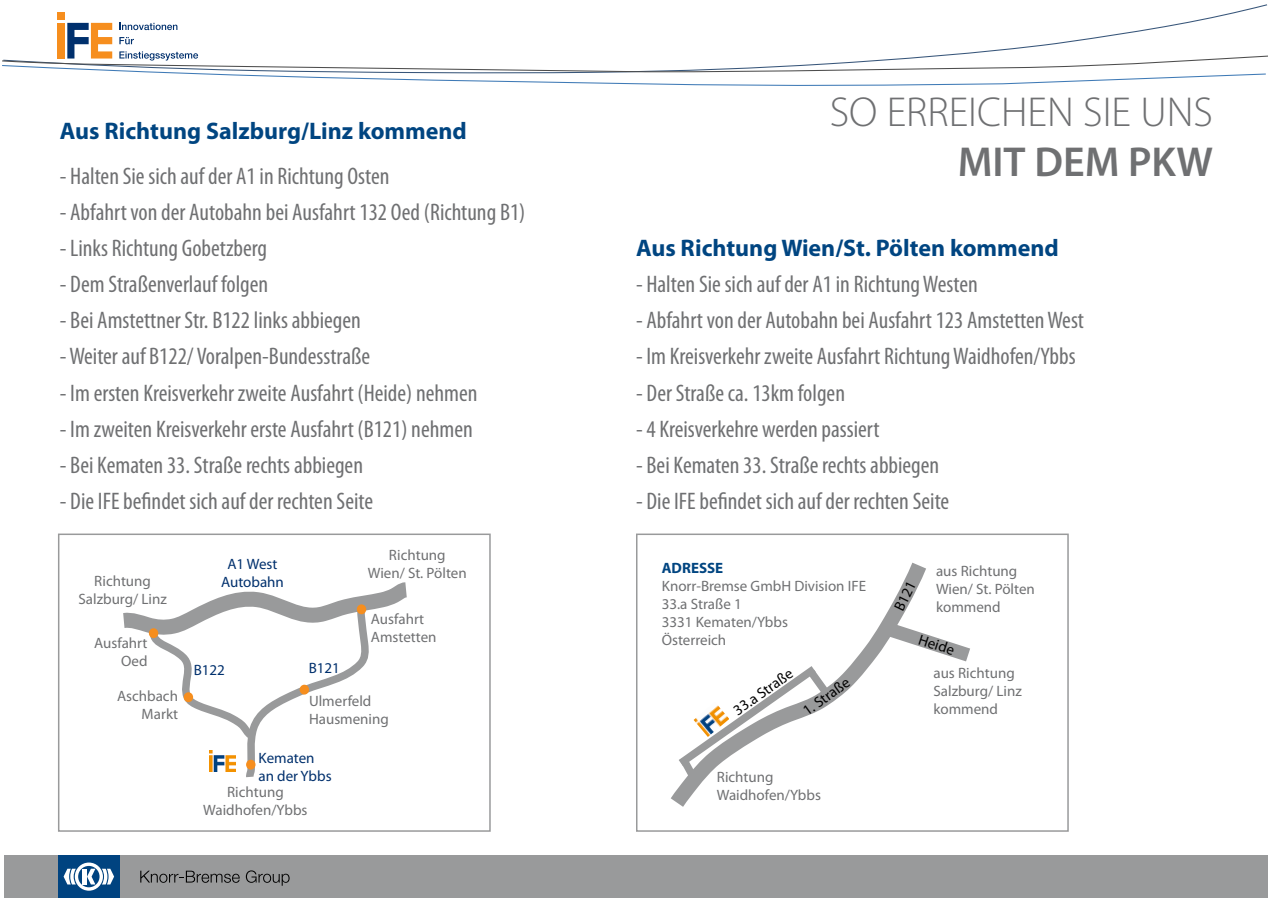
<style>
.page{position:relative;width:1272px;height:902px;background:#fff}
.page>*{position:absolute;margin:0;border:0;box-sizing:border-box;transform-origin:0 0}
.t1{font:300 42px "Myriad Pro";color:#6f7072}
.t2{font:600 42px "Myriad Pro";color:#6f7072}
.t3{font:condensed 24px "Myriad Pro";color:#6f7072}
.t4{font:700 24px "Myriad Pro";color:#004581}
.t5{font:15px/18px "Myriad Pro";color:#6f7072}
.t6{font:15px/18px "Myriad Pro";color:#00306d;text-align:center}
.t7{font:15px "Myriad Pro";color:#000}
.t8{font:700 15px "Myriad Pro";color:#004581}
</style>
<div class="page">
<svg style="left:123px;top:582px;width:284px;height:196px"></svg>
<div style="left:150px;top:629px;width:7px;height:8px;background:#f68e1e;border-radius:50%"></div>
<div style="left:149px;top:628px;width:9px;height:10px;border:2px solid #f68e1e;border-radius:50%"></div>
<div style="left:357px;top:605px;width:8px;height:8px;background:#f68e1e;border-radius:50%"></div>
<div style="left:357px;top:604px;width:9px;height:10px;border:2px solid #f68e1e;border-radius:50%"></div>
<div style="left:247px;top:760px;width:8px;height:8px;background:#f68e1e;border-radius:50%"></div>
<div style="left:246px;top:759px;width:9px;height:10px;border:2px solid #f68e1e;border-radius:50%"></div>
<div style="left:300px;top:685px;width:8px;height:8px;background:#f68e1e;border-radius:50%"></div>
<div style="left:299px;top:684px;width:10px;height:10px;border:2px solid #f68e1e;border-radius:50%"></div>
<div style="left:184px;top:693px;width:8px;height:8px;background:#f68e1e;border-radius:50%"></div>
<div style="left:184px;top:692px;width:9px;height:10px;border:2px solid #f68e1e;border-radius:50%"></div>
<img style="left:210px;top:750px;width:25px;height:21px">
<div style="left:58px;top:533px;width:432px;height:298px;border:2px solid #999a9b"></div>
<svg style="left:671px;top:562px;width:255px;height:245px"></svg>
<svg style="left:864px;top:610px;width:106px;height:62px"></svg>
<svg style="left:671px;top:658px;width:166px;height:127px"></svg>
<div style="left:636px;top:533px;width:432px;height:298px;border:2px solid #999a9b"></div>
<div style="left:4px;top:855px;width:1263px;height:42px;background:#999a9b"></div>
<svg style="left:2px;top:23px;width:1265px;height:63px"></svg>
<svg style="left:140px;top:870px;width:100px;height:12px"></svg>
<svg style="left:246px;top:870px;width:43px;height:15px"></svg>
<div style="left:58px;top:855px;width:62px;height:42px;background:#004380"></div>
<svg style="left:64px;top:862px;width:50px;height:28px"></svg>
<p class="t4" style="left:60px;top:117px;width:408px">Aus Richtung Salzburg/Linz kommend</p>
<p class="t3" style="left:60px;top:162px;width:331px">- Halten Sie sich auf der A1 in Richtung Osten</p>
<p class="t3" style="left:60px;top:198px;width:467px">- Abfahrt von der Autobahn bei Ausfahrt 132 Oed (Richtung B1)</p>
<p class="t3" style="left:60px;top:234px;width:209px">- Links Richtung Gobetzberg</p>
<p class="t3" style="left:60px;top:270px;width:210px">- Dem Straßenverlauf folgen</p>
<p class="t3" style="left:60px;top:306px;width:302px">- Bei Amstettner Str. B122 links abbiegen</p>
<p class="t3" style="left:60px;top:342px;width:312px">- Weiter auf B122/ Voralpen-Bundesstraße</p>
<p class="t3" style="left:60px;top:378px;width:419px">- Im ersten Kreisverkehr zweite Ausfahrt (Heide) nehmen</p>
<p class="t3" style="left:60px;top:414px;width:414px">- Im zweiten Kreisverkehr erste Ausfahrt (B121) nehmen</p>
<p class="t3" style="left:60px;top:450px;width:305px">- Bei Kematen 33. Straße rechts abbiegen</p>
<p class="t3" style="left:60px;top:486px;width:315px">- Die IFE befindet sich auf der rechten Seite</p>
<p class="t5" style="left:78px;top:572px;width:90px;text-align:center">Richtung<br>Salzburg/ Linz</p>
<p class="t5" style="left:94px;top:633px;width:55px;text-align:right">Ausfahrt<br>Oed</p>
<p class="t5" style="left:117px;top:686px;width:62px;text-align:right">Aschbach<br>Markt</p>
<p class="t6" style="left:221px;top:554px;width:64px">A1 West<br>Autobahn</p>
<p class="t6" style="left:194px;top:660px;width:33px">B122</p>
<p class="t6" style="left:309px;top:659px;width:33px">B121</p>
<p class="t5" style="left:368px;top:545px;width:100px;text-align:center">Richtung<br>Wien/ St. Pölten</p>
<p class="t5" style="left:371px;top:609px;width:67px">Ausfahrt<br>Amstetten</p>
<p class="t5" style="left:309px;top:691px;width:81px">Ulmerfeld<br>Hausmening</p>
<p class="t6" style="left:258px;top:748px;width:75px;text-align:left">Kematen an der Ybbs</p>
<p class="t5" style="left:203px;top:783px;width:106px;text-align:center">Richtung<br>Waidhofen/Ybbs</p>
<h1 class="t1" style="left:829px;top:89px;width:384px">SO ERREICHEN SIE UNS</h1>
<h1 class="t2" style="left:957px;top:135px;width:257px">MIT DEM PKW</h1>
<p class="t4" style="left:636px;top:235px;width:424px">Aus Richtung Wien/St. Pölten kommend</p>
<p class="t3" style="left:636px;top:270px;width:343px">- Halten Sie sich auf der A1 in Richtung Westen</p>
<p class="t3" style="left:636px;top:306px;width:449px">- Abfahrt von der Autobahn bei Ausfahrt 123 Amstetten West</p>
<p class="t3" style="left:636px;top:342px;width:441px">- Im Kreisverkehr zweite Ausfahrt Richtung Waidhofen/Ybbs</p>
<p class="t3" style="left:636px;top:378px;width:210px">- Der Straße ca. 13km folgen</p>
<p class="t3" style="left:636px;top:414px;width:245px">- 4 Kreisverkehre werden passiert</p>
<p class="t3" style="left:636px;top:450px;width:305px">- Bei Kematen 33. Straße rechts abbiegen</p>
<p class="t3" style="left:636px;top:486px;width:315px">- Die IFE befindet sich auf der rechten Seite</p>
<p class="t8" style="left:661px;top:559px;width:63px">ADRESSE</p>
<p class="t5" style="left:661px;top:576px;width:206px">Knorr-Bremse GmbH Division IFE<br>33.a Straße 1<br>3331 Kematen/Ybbs<br>Österreich</p>
<p class="t7" style="left:729px;top:704px;width:70px;rotate:-35deg">33.a Straße</p>
<p class="t7" style="left:799px;top:704px;width:56px;rotate:-36deg">1. Straße</p>
<p class="t5" style="left:716px;top:768px;width:106px">Richtung<br>Waidhofen/Ybbs</p>
<p class="t5" style="left:936px;top:561px;width:100px">aus Richtung<br>Wien/ St. Pölten kommend</p>
<p class="t7" style="left:921px;top:630px;width:38px;rotate:18deg">Heide</p>
<p class="t7" style="left:890px;top:605px;width:33px;rotate:-64deg">B121</p>
<p class="t5" style="left:933px;top:663px;width:90px">aus Richtung<br>Salzburg/ Linz kommend</p>
</div>
